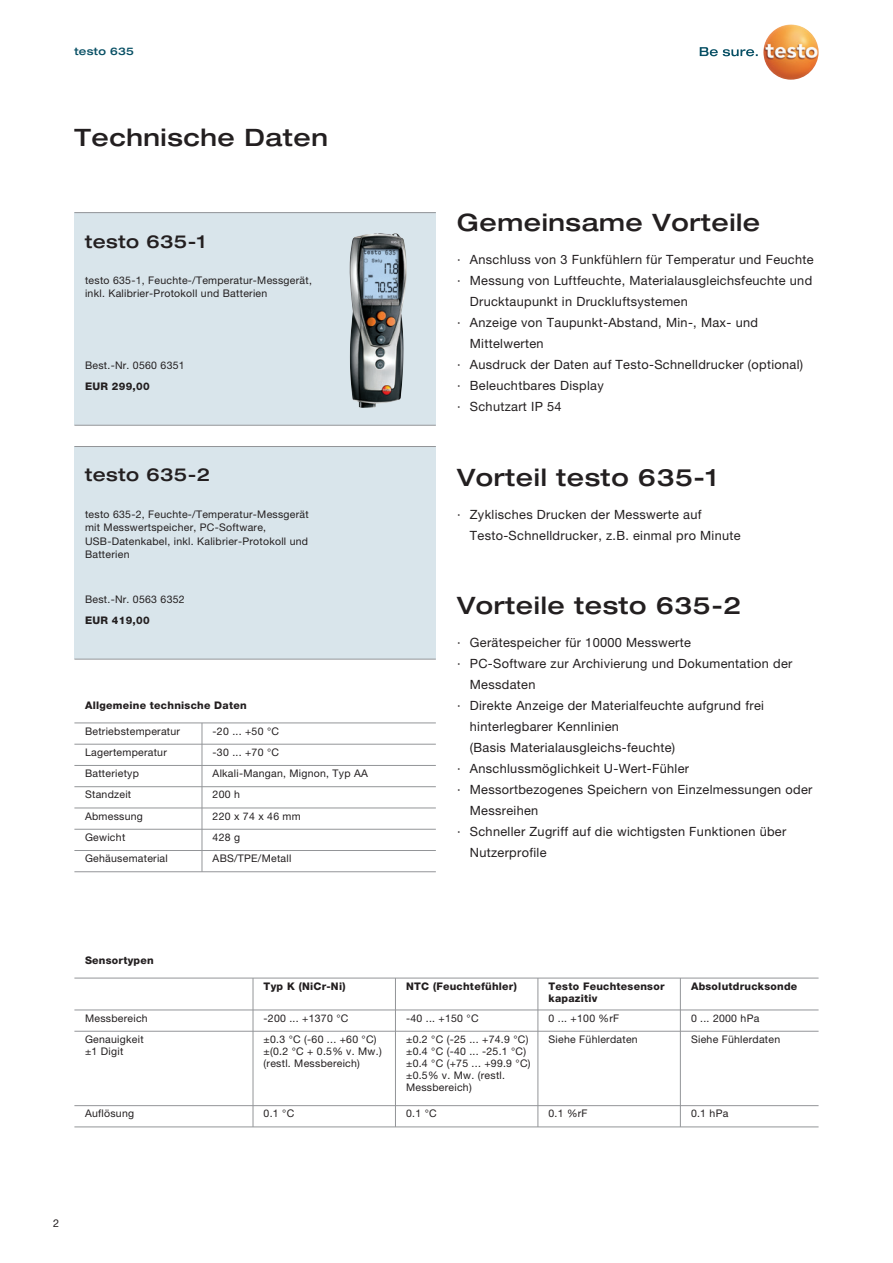
<style>
.page{position:relative;width:893px;height:1263px;background:#fff}
.page>*{position:absolute;margin:0;border:0;box-sizing:border-box;transform-origin:0 0}
.t1{font:500 expanded 24px "Helvetica Neue LTW1 G";letter-spacing:.025em;color:#231f20}
.t2{font:500 expanded 18px "Helvetica Neue LTW1 G";letter-spacing:.025em;color:#231f20}
.t3{font:12.75px/21px "Helvetica Neue LTW1 G";letter-spacing:.025em;color:#231f20}
.t4{font:10.8px "Helvetica Neue LTW1 G";color:#231f20}
.t5{font:10.5px/12px "Helvetica Neue LTW1 G";letter-spacing:.025em;color:#231f20}
.t6{font:800 10.5px/12px "Helvetica Neue LTW1 G";letter-spacing:.025em;color:#231f20}
.t7{font:500 expanded 10.5px "Helvetica Neue LTW1 G";letter-spacing:.025em;color:#074f64}
</style>
<div class="page">
<div style="left:74px;top:213px;width:362px;height:212px;background:#d9e5eb"></div>
<div style="left:74px;top:446px;width:362px;height:213px;background:#d9e5eb"></div>
<hr style="left:74px;top:212px;width:362px;height:1px;background:#939598">
<hr style="left:74px;top:446px;width:362px;height:1px;background:#939598">
<hr style="left:74px;top:425px;width:362px;height:1px;background:#939598">
<hr style="left:74px;top:659px;width:362px;height:1px;background:#939598">
<img style="left:349px;top:233px;width:58px;height:175px">
<svg style="left:700px;top:47px;width:58px;height:9px"></svg>
<img style="left:763px;top:24px;width:56px;height:56px;border-radius:28px">
<hr style="left:74px;top:722px;width:362px;height:1px;background:#939598">
<hr style="left:74px;top:744px;width:362px;height:1px;background:#939598">
<hr style="left:74px;top:765px;width:362px;height:1px;background:#939598">
<hr style="left:74px;top:786px;width:362px;height:1px;background:#939598">
<hr style="left:74px;top:807px;width:362px;height:1px;background:#939598">
<hr style="left:74px;top:829px;width:362px;height:1px;background:#939598">
<hr style="left:74px;top:850px;width:362px;height:1px;background:#939598">
<hr style="left:74px;top:871px;width:362px;height:1px;background:#939598">
<hr style="left:202px;top:723px;width:1px;height:149px;background:#939598">
<hr style="left:74px;top:978px;width:745px;height:1px;background:#939598">
<hr style="left:74px;top:1009px;width:745px;height:1px;background:#939598">
<hr style="left:74px;top:1031px;width:745px;height:1px;background:#939598">
<hr style="left:74px;top:1105px;width:745px;height:1px;background:#939598">
<hr style="left:74px;top:1126px;width:745px;height:1px;background:#939598">
<hr style="left:253px;top:978px;width:1px;height:149px;background:#939598">
<hr style="left:395px;top:978px;width:1px;height:149px;background:#939598">
<hr style="left:537px;top:978px;width:1px;height:149px;background:#939598">
<hr style="left:680px;top:978px;width:1px;height:149px;background:#939598">
<p class="t7" style="left:74px;top:44px;width:61px">testo 635</p>
<h1 class="t1" style="left:74px;top:122px;width:255px">Technische Daten</h1>
<h2 class="t2" style="left:85px;top:230px;width:122px">testo 635-1</h2>
<p class="t5" style="left:85px;top:273px;width:228px;line-height:13.5px">testo 635-1, Feuchte-/Temperatur-Messgerät, inkl. Kalibrier-Protokoll und Batterien</p>
<p class="t5" style="left:85px;top:359px;width:101px">Best.-Nr. 0560 6351</p>
<p class="t6" style="left:85px;top:380px;width:66px">EUR 299,00</p>
<h2 class="t2" style="left:85px;top:463px;width:127px">testo 635-2</h2>
<p class="t5" style="left:85px;top:507px;width:225px;line-height:13.5px">testo 635-2, Feuchte-/Temperatur-Messgerät mit Messwertspeicher, PC-Software, USB-Datenkabel, inkl. Kalibrier-Protokoll und Batterien</p>
<p class="t5" style="left:85px;top:593px;width:101px">Best.-Nr. 0563 6352</p>
<p class="t6" style="left:85px;top:614px;width:66px">EUR 419,00</p>
<p class="t6" style="left:85px;top:699px;width:163px">Allgemeine technische Daten</p>
<p class="t5" style="left:85px;top:725px;width:97px">Betriebstemperatur</p>
<p class="t5" style="left:213px;top:725px;width:68px">-20 ... +50 °C</p>
<p class="t5" style="left:85px;top:746px;width:83px">Lagertemperatur</p>
<p class="t5" style="left:213px;top:746px;width:68px">-30 ... +70 °C</p>
<p class="t5" style="left:85px;top:767px;width:55px">Batterietyp</p>
<p class="t5" style="left:213px;top:767px;width:157px">Alkali-Mangan, Mignon, Typ AA</p>
<p class="t5" style="left:85px;top:789px;width:48px">Standzeit</p>
<p class="t5" style="left:213px;top:789px;width:29px">200 h</p>
<p class="t5" style="left:85px;top:810px;width:59px">Abmessung</p>
<p class="t5" style="left:213px;top:810px;width:90px">220 x 74 x 46 mm</p>
<p class="t5" style="left:85px;top:831px;width:42px">Gewicht</p>
<p class="t5" style="left:213px;top:831px;width:29px">428 g</p>
<p class="t5" style="left:85px;top:852px;width:84px">Gehäusematerial</p>
<p class="t5" style="left:213px;top:852px;width:80px">ABS/TPE/Metall</p>
<p class="t6" style="left:85px;top:955px;width:70px">Sensortypen</p>
<h1 class="t1" style="left:457px;top:207px;width:305px">Gemeinsame Vorteile</h1>
<p class="t3" style="left:457px;top:249px;width:358px">· Anschluss von 3 Funkfühlern für Temperatur und Feuchte</p>
<p class="t3" style="left:457px;top:270px;width:357px">· Messung von Luftfeuchte, Materialausgleichsfeuchte und</p>
<p class="t3" style="left:470px;top:291px;width:219px">Drucktaupunkt in Druckluftsystemen</p>
<p class="t3" style="left:457px;top:312px;width:302px">· Anzeige von Taupunkt-Abstand, Min-, Max- und</p>
<p class="t3" style="left:470px;top:333px;width:75px">Mittelwerten</p>
<p class="t3" style="left:457px;top:354px;width:348px">· Ausdruck der Daten auf Testo-Schnelldrucker (optional)</p>
<p class="t3" style="left:457px;top:375px;width:148px">· Beleuchtbares Display</p>
<p class="t3" style="left:457px;top:396px;width:106px">· Schutzart IP 54</p>
<h1 class="t1" style="left:457px;top:462px;width:262px">Vorteil testo 635-1</h1>
<p class="t3" style="left:470px;top:504px;width:272px;text-indent:-13px">· Zyklisches Drucken der Messwerte auf<br>Testo-Schnelldrucker, z.B. einmal pro Minute</p>
<h1 class="t1" style="left:457px;top:590px;width:286px">Vorteile testo 635-2</h1>
<p class="t3" style="left:457px;top:632px;width:235px">· Gerätespeicher für 10000 Messwerte</p>
<p class="t3" style="left:457px;top:653px;width:337px">· PC-Software zur Archivierung und Dokumentation der</p>
<p class="t3" style="left:470px;top:674px;width:67px">Messdaten</p>
<p class="t3" style="left:457px;top:695px;width:308px">· Direkte Anzeige der Materialfeuchte aufgrund frei</p>
<p class="t3" style="left:470px;top:716px;width:151px">hinterlegbarer Kennlinien</p>
<p class="t3" style="left:470px;top:737px;width:207px">(Basis Materialausgleichs-feuchte)</p>
<p class="t3" style="left:457px;top:758px;width:234px">· Anschlussmöglichkeit U-Wert-Fühler</p>
<p class="t3" style="left:457px;top:779px;width:357px">· Messortbezogenes Speichern von Einzelmessungen oder</p>
<p class="t3" style="left:470px;top:800px;width:70px">Messreihen</p>
<p class="t3" style="left:457px;top:821px;width:331px">· Schneller Zugriff auf die wichtigsten Funktionen über</p>
<p class="t3" style="left:470px;top:842px;width:78px">Nutzerprofile</p>
<p class="t6" style="left:264px;top:980px;width:83px">Typ K (NiCr-Ni)</p>
<p class="t6" style="left:406px;top:980px;width:112px">NTC (Feuchtefühler)</p>
<p class="t6" style="left:549px;top:980px;width:117px">Testo Feuchtesensor kapazitiv</p>
<p class="t6" style="left:691px;top:980px;width:108px">Absolutdrucksonde</p>
<p class="t5" style="left:85px;top:1012px;width:64px">Messbereich</p>
<p class="t5" style="left:264px;top:1012px;width:86px">-200 ... +1370 °C</p>
<p class="t5" style="left:406px;top:1012px;width:74px">-40 ... +150 °C</p>
<p class="t5" style="left:549px;top:1012px;width:72px">0 ... +100 %rF</p>
<p class="t5" style="left:691px;top:1012px;width:70px">0 ... 2000 hPa</p>
<p class="t5" style="left:85px;top:1033px;width:60px">Genauigkeit ±1 Digit</p>
<p class="t5" style="left:264px;top:1033px;width:120px">±0.3 °C (-60 ... +60 °C) ±(0.2 °C + 0.5% v. Mw.) (restl. Messbereich)</p>
<p class="t5" style="left:406px;top:1033px;width:126px">±0.2 °C (-25 ... +74.9 °C) ±0.4 °C (-40 ... -25.1 °C) ±0.4 °C (+75 ... +99.9 °C) ±0.5% v. Mw. (restl.<br>Messbereich)</p>
<p class="t5" style="left:549px;top:1033px;width:91px">Siehe Fühlerdaten</p>
<p class="t5" style="left:691px;top:1033px;width:91px">Siehe Fühlerdaten</p>
<p class="t5" style="left:85px;top:1107px;width:51px">Auflösung</p>
<p class="t5" style="left:264px;top:1107px;width:32px">0.1 °C</p>
<p class="t5" style="left:406px;top:1107px;width:32px">0.1 °C</p>
<p class="t5" style="left:549px;top:1107px;width:41px">0.1 %rF</p>
<p class="t5" style="left:691px;top:1107px;width:39px">0.1 hPa</p>
<p class="t4" style="left:53px;top:1217px;width:8px">2</p>
</div>
